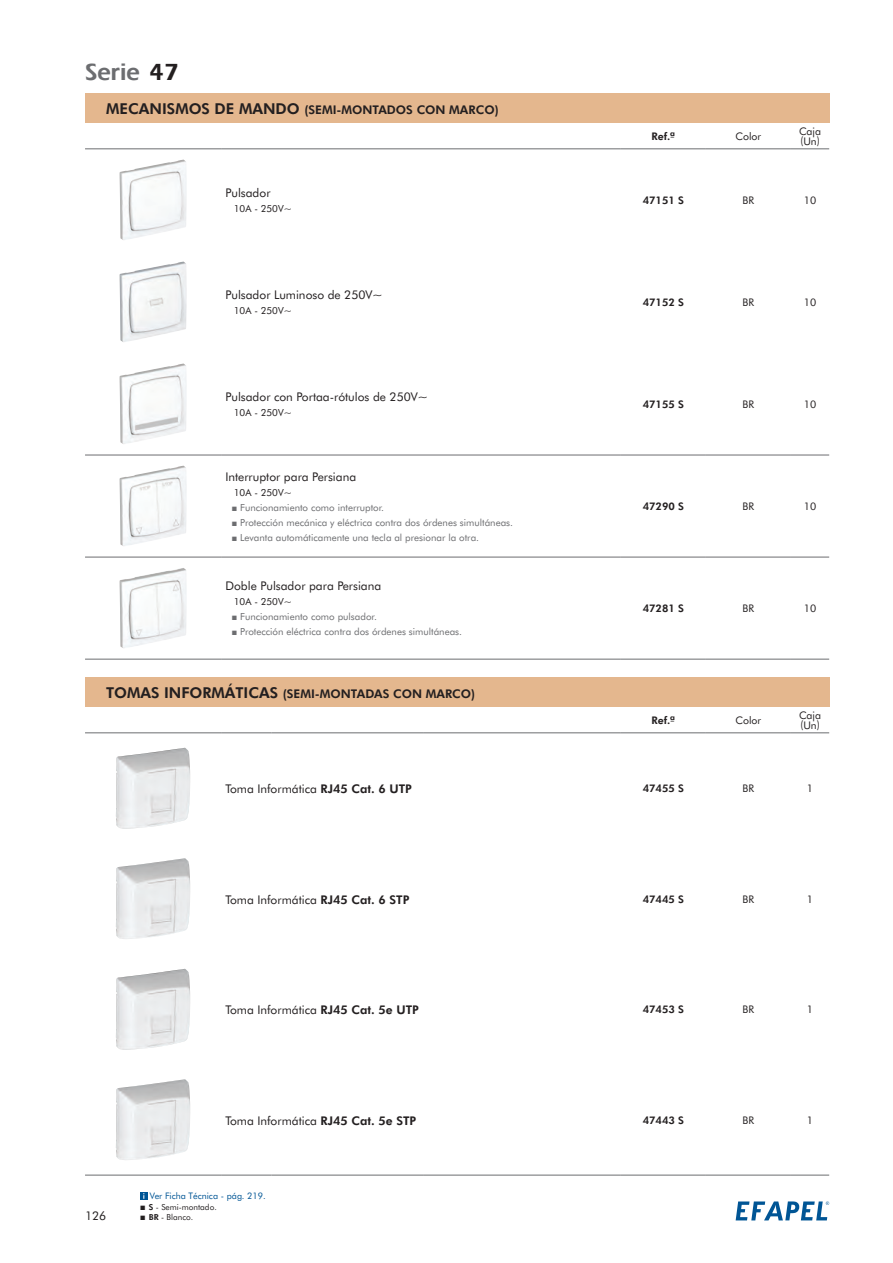
<style>
.page{position:relative;width:893px;height:1263px;background:#fff}
.page>*{position:absolute;margin:0;border:0;box-sizing:border-box;transform-origin:0 0}
.t1{font:700 24px "Ergoe";color:#6c6d70}
.t2{font:800 15px "Futura BT";color:#231f20}
.t3{font:12px "Futura BT";color:#231f20}
.t4{font:800 12px "Futura BT";color:#231f20}
.t5{font:800 10.5px "Futura BT";color:#231f20}
.t6{font:10.5px/9.8px "Futura BT";color:#231f20}
.t7{font:9.75px/15px "Futura BT";color:#6c6d70}
.t8{font:9.75px "Futura BT";color:#231f20}
.t9{font:9px "Futura BT";color:#005595}
.t10{font:8.25px/10.5px "Futura BT";color:#231f20}
.s1{color:#231f20}
.s2{font-size:12px}
.s3{font-weight:800}
</style>
<div class="page">
<svg style="left:736px;top:1201px;width:93px;height:19px"></svg>
<div style="left:85px;top:94px;width:744px;height:29px;background:#e4b78e"></div>
<hr style="left:85px;top:149px;width:136px;height:1px;background:#6c6d70">
<hr style="left:221px;top:149px;width:400px;height:1px;background:#6c6d70">
<hr style="left:621px;top:149px;width:85px;height:1px;background:#6c6d70">
<hr style="left:706px;top:149px;width:85px;height:1px;background:#6c6d70">
<hr style="left:791px;top:149px;width:38px;height:1px;background:#6c6d70">
<hr style="left:85px;top:455px;width:136px;height:1px;background:#6c6d70">
<hr style="left:221px;top:455px;width:400px;height:1px;background:#6c6d70">
<hr style="left:621px;top:455px;width:85px;height:1px;background:#6c6d70">
<hr style="left:706px;top:455px;width:85px;height:1px;background:#6c6d70">
<hr style="left:791px;top:455px;width:38px;height:1px;background:#6c6d70">
<hr style="left:85px;top:557px;width:136px;height:1px;background:#6c6d70">
<hr style="left:221px;top:557px;width:400px;height:1px;background:#6c6d70">
<hr style="left:621px;top:557px;width:85px;height:1px;background:#6c6d70">
<hr style="left:706px;top:557px;width:85px;height:1px;background:#6c6d70">
<hr style="left:791px;top:557px;width:38px;height:1px;background:#6c6d70">
<hr style="left:85px;top:659px;width:136px;height:1px;background:#6c6d70">
<hr style="left:221px;top:659px;width:400px;height:1px;background:#6c6d70">
<hr style="left:621px;top:659px;width:85px;height:1px;background:#6c6d70">
<hr style="left:706px;top:659px;width:85px;height:1px;background:#6c6d70">
<hr style="left:791px;top:659px;width:38px;height:1px;background:#6c6d70">
<img style="left:119px;top:160px;width:68px;height:80px">
<img style="left:119px;top:261px;width:68px;height:81px">
<img style="left:119px;top:363px;width:68px;height:81px">
<img style="left:119px;top:466px;width:68px;height:80px">
<img style="left:119px;top:568px;width:68px;height:80px">
<svg style="left:140px;top:1192px;width:7px;height:7px"></svg>
<div style="left:85px;top:677px;width:744px;height:30px;background:#e4b78e"></div>
<hr style="left:221px;top:733px;width:51px;height:1px;background:#6c6d70">
<hr style="left:272px;top:733px;width:151px;height:1px;background:#6c6d70">
<hr style="left:423px;top:733px;width:198px;height:1px;background:#6c6d70">
<hr style="left:221px;top:1175px;width:51px;height:1px;background:#6c6d70">
<hr style="left:272px;top:1175px;width:151px;height:1px;background:#6c6d70">
<hr style="left:423px;top:1175px;width:198px;height:1px;background:#6c6d70">
<hr style="left:85px;top:733px;width:136px;height:1px;background:#6c6d70">
<hr style="left:621px;top:733px;width:85px;height:1px;background:#6c6d70">
<hr style="left:706px;top:733px;width:85px;height:1px;background:#6c6d70">
<hr style="left:791px;top:733px;width:38px;height:1px;background:#6c6d70">
<hr style="left:85px;top:1175px;width:136px;height:1px;background:#6c6d70">
<hr style="left:621px;top:1175px;width:85px;height:1px;background:#6c6d70">
<hr style="left:706px;top:1175px;width:85px;height:1px;background:#6c6d70">
<hr style="left:791px;top:1175px;width:38px;height:1px;background:#6c6d70">
<img style="left:116px;top:748px;width:74px;height:81px">
<img style="left:116px;top:858px;width:74px;height:81px">
<img style="left:116px;top:969px;width:74px;height:81px">
<img style="left:116px;top:1079px;width:74px;height:81px">
<h1 class="t1" style="left:85px;top:58px;width:96px">Serie <span class="s1">47</span></h1>
<p class="t2" style="left:106px;top:100px;width:210px">MECANISMOS DE MANDO <span class="s2">(SEMI</span></p>
<p class="t4" style="left:336px;top:103px;width:164px">-MONTADOS CON MARCO)</p>
<p class="t3" style="left:225px;top:185px;width:47px">Pulsador</p>
<p class="t8" style="left:234px;top:203px;width:59px">10A - 250V~</p>
<p class="t3" style="left:225px;top:287px;width:159px">Pulsador Luminoso de 250V~</p>
<p class="t8" style="left:234px;top:305px;width:59px">10A - 250V~</p>
<p class="t3" style="left:225px;top:389px;width:204px">Pulsador con Portaa-rótulos de 250V~</p>
<p class="t8" style="left:234px;top:407px;width:59px">10A - 250V~</p>
<p class="t5" style="left:652px;top:130px;width:25px">REF.ª</p>
<p class="t6" style="left:735px;top:131px;width:27px">Color</p>
<p class="t6" style="left:799px;top:126px;width:24px">Caja (U n)</p>
<p class="t5" style="left:643px;top:194px;width:42px">47151 S</p>
<p class="t6" style="left:743px;top:195px;width:13px">BR</p>
<p class="t6" style="left:804px;top:195px;width:14px">10</p>
<p class="t5" style="left:643px;top:296px;width:42px">47152 S</p>
<p class="t6" style="left:743px;top:297px;width:13px">BR</p>
<p class="t6" style="left:804px;top:297px;width:14px">10</p>
<p class="t5" style="left:643px;top:398px;width:42px">47155 S</p>
<p class="t6" style="left:743px;top:399px;width:13px">BR</p>
<p class="t6" style="left:804px;top:399px;width:14px">10</p>
<p class="t3" style="left:225px;top:469px;width:132px">Interruptor para Persiana</p>
<p class="t8" style="left:234px;top:486px;width:59px">10A - 250V~</p>
<p class="t7" style="left:240px;top:500px;width:274px">Funcionamiento como interruptor.<br>Protección mecánica y eléctrica contra dos órdenes simultáneas.<br>Levanta automáticamente una tecla al presionar la otra.</p>
<p class="t5" style="left:643px;top:500px;width:42px">47290 S</p>
<p class="t6" style="left:743px;top:501px;width:13px">BR</p>
<p class="t6" style="left:804px;top:501px;width:14px">10</p>
<p class="t3" style="left:225px;top:579px;width:157px">Doble Pulsador para Persiana</p>
<p class="t8" style="left:234px;top:596px;width:59px">10A - 250V~</p>
<p class="t7" style="left:240px;top:609px;width:223px">Funcionamiento como pulsador.<br>Protección eléctrica contra dos órdenes simultáneas.</p>
<p class="t5" style="left:643px;top:602px;width:42px">47281 S</p>
<p class="t6" style="left:743px;top:603px;width:13px">BR</p>
<p class="t6" style="left:804px;top:603px;width:14px">10</p>
<p class="t2" style="left:106px;top:684px;width:189px">TOMAS INFORMÁTICAS <span class="s2">(SEMI</span></p>
<p class="t4" style="left:315px;top:687px;width:162px">-MONTADAS C ON MARCO)</p>
<p class="t5" style="left:652px;top:714px;width:25px">REF.ª</p>
<p class="t6" style="left:735px;top:715px;width:27px">Color</p>
<p class="t6" style="left:799px;top:710px;width:24px">Caja (U n)</p>
<p class="t3" style="left:225px;top:781px;width:188px">Toma Informática <span class="s3">RJ45 CAT. 6 UTP</span></p>
<p class="t5" style="left:643px;top:782px;width:42px">47455 S</p>
<p class="t6" style="left:743px;top:783px;width:13px">BR</p>
<p class="t6" style="left:807px;top:783px;width:8px">1</p>
<p class="t3" style="left:225px;top:892px;width:186px">Toma Informática <span class="s3">RJ45 CAT. 6 STP</span></p>
<p class="t5" style="left:643px;top:893px;width:42px">47445 S</p>
<p class="t6" style="left:743px;top:894px;width:13px">BR</p>
<p class="t6" style="left:807px;top:894px;width:8px">1</p>
<p class="t3" style="left:225px;top:1002px;width:195px">Toma Informática <span class="s3">RJ45 CAT. 5E UTP</span></p>
<p class="t5" style="left:643px;top:1003px;width:42px">47453 S</p>
<p class="t6" style="left:743px;top:1004px;width:13px">BR</p>
<p class="t6" style="left:807px;top:1004px;width:8px">1</p>
<p class="t3" style="left:85px;top:1209px;width:23px">126</p>
<p class="t3" style="left:225px;top:1113px;width:192px">Toma Informática <span class="s3">RJ45 CAT. 5E STP</span></p>
<p class="t5" style="left:643px;top:1114px;width:42px">47443 S</p>
<p class="t6" style="left:743px;top:1115px;width:13px">BR</p>
<p class="t6" style="left:807px;top:1115px;width:8px">1</p>
<p class="t9" style="left:150px;top:1191px;width:117px">Ver Ficha Técnica - pág. 219.</p>
<p class="t10" style="left:149px;top:1202px;width:69px"><span class="s3">S</span> - Semi-montado.<br><span class="s3">BR</span> - Blanco.</p>
</div>
